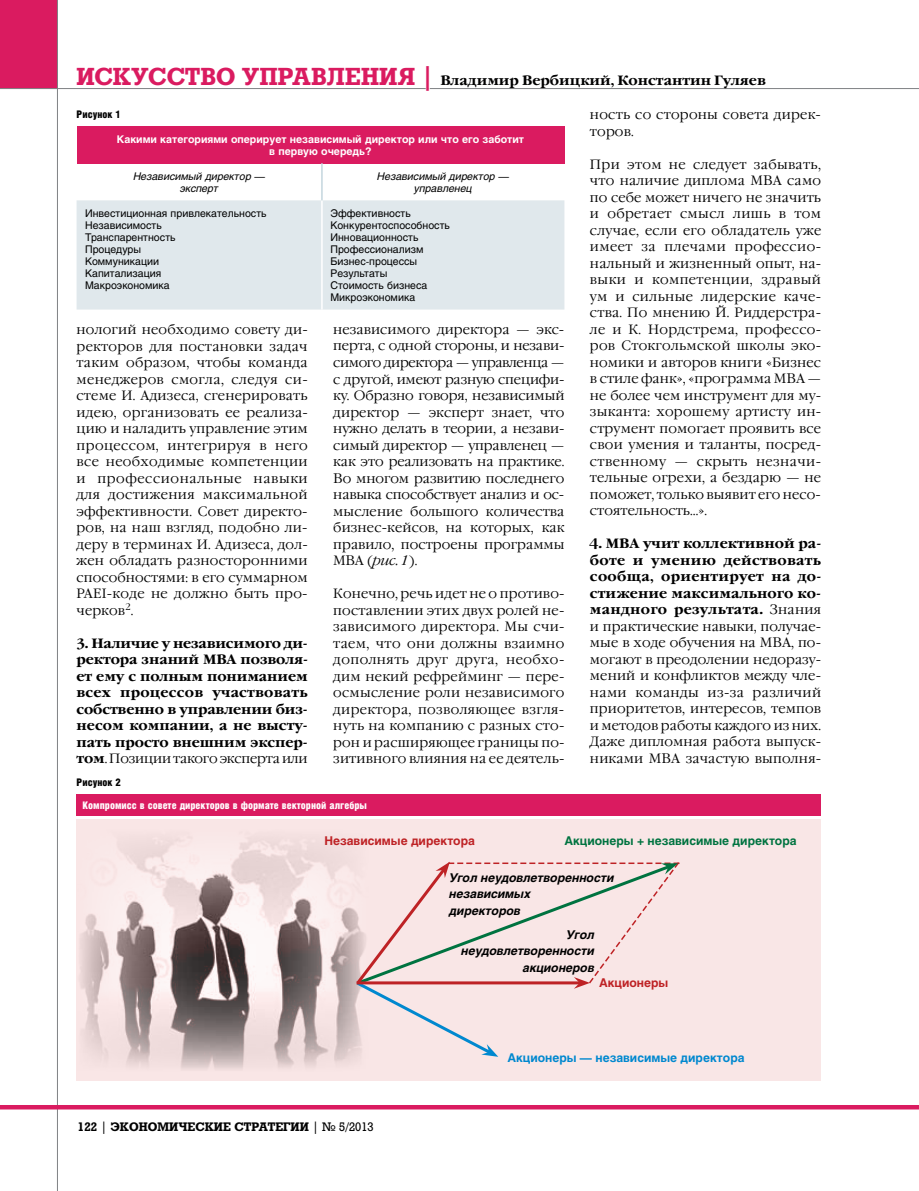
<style>
.page{position:relative;width:919px;height:1191px;background:#fff}
.page>*{position:absolute;margin:0;border:0;box-sizing:border-box;transform-origin:0 0}
.t1{font:700 24px "Rodeo";letter-spacing:.01em;color:#da1b60}
.t2{font:300 13.5px/16.5px "Garamond C";letter-spacing:.015em;color:#000;text-align:justify}
.t3{font:700 13.5px/16.5px "Garamond C";color:#000;text-align:justify}
.t4{font:italic 700 12px/16.5px "Helios";color:#000;text-align:right}
.t5{font:700 12px "Rodeo";color:#000}
.t6{font:700 12px "Helios";color:#0088cf}
.t7{font:700 12px "Helios";color:#007340}
.t8{font:700 12px "Helios";color:#be2225}
.t9{font:10.5px/12px "Helios";color:#000}
.t10{font:700 10.5px/12px "Helios";color:#fff;text-align:center}
.t11{font:italic 10.5px/12px "Helios";color:#000;text-align:center}
.t12{font:900 10.5px "Helios Cond";color:#fff}
.t13{font:900 10.5px "Helios Cond";color:#000}
.s1{font-family:"Rodeo";font-size:24px;color:#da1b60}
.s2{font-weight:300}
.s3{font-style:italic}
.s4{font-weight:700}
.s5{font-weight:400}
</style>
<div class="page">
<div style="left:0;top:0;width:58px;height:89px;background:#da1b60"></div>
<hr style="left:57px;top:0;width:1px;height:1191px;background:#808285">
<hr style="left:0;top:88px;width:918px;height:1px;background:#808285">
<hr style="left:0;top:1105px;width:918px;height:4px;background:#da1b60">
<div style="left:77px;top:819px;width:744px;height:261px;background:#f9e6e6"></div>
<div style="left:77px;top:126px;width:487px;height:37px;background:#da1b60"></div>
<div style="left:77px;top:200px;width:487px;height:109px;background:#e0e8ec"></div>
<hr style="left:321px;top:200px;width:1px;height:109px;background:#fff">
<hr style="left:321px;top:163px;width:1px;height:37px;background:#c4d6de">
<img style="left:80px;top:839px;width:278px;height:230px">
<svg style="left:354px;top:861px;width:326px;height:195px"></svg>
<div style="left:77px;top:794px;width:744px;height:21px;background:#da1b60"></div>
<h1 class="t1" style="left:77px;top:62px;width:37px">Искусство</h1>
<h1 class="t1" style="left:242px;top:62px;width:53px">управ</h1>
<h1 class="t1" style="left:327px;top:62px;width:37px">лени</h1>
<p class="t3" style="left:398px;top:73px;width:369px"><span class="s1">я |</span> Владимир Вербицкий, Константин Гуляев</p>
<p class="t13" style="left:77px;top:109px;width:46px">Рисунок 1</p>
<p class="t10" style="left:117px;top:133px;width:409px">Какими категориями оперирует независимый директор или что его заботит в первую очередь?</p>
<p class="t11" style="left:133px;top:170px;width:133px">Независимый директор — эксперт</p>
<p class="t11" style="left:377px;top:170px;width:133px">Независимый директор — управленец</p>
<p class="t9" style="left:85px;top:207px;width:183px">Инвестиционная привлекательность<br>Независимость<br>Транспарентность<br>Процедуры<br>Коммуникации<br>Капитализация<br>Макроэкономика</p>
<p class="t9" style="left:330px;top:207px;width:121px">Эффективность<br>Конкурентоспособность<br>Инновационность<br>Профессионализм<br>Бизнес-процессы<br>Результаты<br>Стоимость бизнеса<br>Микроэкономика</p>
<p class="t2" style="left:77px;top:321px;width:233px">нологий необходимо совету ди&shy;ректоров для постановки задач таким образом, чтобы команда менеджеров смогла, следуя си&shy;стеме И. Адизеса, сгенерировать идею, организовать ее реализа&shy;цию и наладить управление этим процессом, интегрируя в него все необходимые компетенции и профессиональные навыки для достижения максимальной эффективности. Совет директо&shy;ров, на наш взгляд, подобно ли&shy;деру в терминах И. Адизеса, дол&shy;жен обладать разносторонними способностями: в его суммарном PAEI-коде не должно быть про&shy;черков<sup>2</sup>.</p>
<p class="t3" style="left:77px;top:635px;width:233px">3. Наличие у независимого ди&shy;ректора знаний МВА позволя&shy;ет ему с полным пониманием всех процессов участвовать собственно в управлении биз&shy;несом компании, а не высту&shy;пать просто внешним экспер&shy;том<span class="s2">. Позиции такого эксперта или</span></p>
<p class="t13" style="left:77px;top:776px;width:46px">Рисунок 2</p>
<p class="t2" style="left:333px;top:321px;width:233px">независимого директора — экс&shy;перта, с одной стороны, и незави&shy;симого директора — управленца — с другой, имеют разную специфи&shy;ку. Образно говоря, независимый директор — эксперт знает, что нужно делать в теории, а незави&shy;симый директор — управленец — как это реализовать на практике.<br>Во многом развитию последнего навыка способствует анализ и ос&shy;мысление большого количества бизнес-кейсов, на которых, как правило, построены программы МВА (<span class="s3">рис. 1</span>).</p>
<p class="t2" style="left:333px;top:585px;width:233px">Конечно, речь идет не о противо&shy;поставлении этих двух ролей не&shy;зависимого директора. Мы счи&shy;таем, что они должны взаимно дополнять друг друга, необхо&shy;дим некий рефрейминг — пере&shy;осмысление роли независимого директора, позволяющее взгля&shy;нуть на компанию с разных сто&shy;рон и расширяющее границы по&shy;зитивного влияния на ее деятель-</p>
<p class="t12" style="left:83px;top:799px;width:286px">Компромисс в совете директоров в формате векторной алгебры</p>
<p class="t2" style="left:590px;top:107px;width:232px">ность со стороны совета дирек&shy;торов.</p>
<p class="t2" style="left:590px;top:156px;width:233px">При этом не следует забывать, что наличие диплома МВА само по себе может ничего не значить и обретает смысл лишь в том случае, если его обладатель уже имеет за плечами профессио&shy;нальный и жизненный опыт, на&shy;выки и компетенции, здравый ум и сильные лидерские каче&shy;ства. По мнению Й. Риддерстра&shy;ле и К. Нордстрема, профессо&shy;ров Стокгольмской школы эко&shy;номики и авторов книги «Бизнес в стиле фанк», «программа MBA — не более чем инструмент для му&shy;зыканта: хорошему артисту ин&shy;струмент помогает проявить все свои умения и таланты, посред&shy;ственному — скрыть незначи&shy;тельные огрехи, а бездарю — не поможет, только выявит его несо&shy;стоятельность…».</p>
<p class="t2" style="left:590px;top:536px;width:233px"><span class="s4">4. МВА учит коллективной ра&shy;боте и умению действовать сообща, ориентирует на до&shy;стижение максимального ко&shy;мандного результата.</span> Знания и практические навыки, получае&shy;мые в ходе обучения на МВА, по&shy;могают в преодолении недоразу&shy;мений и конфликтов между чле&shy;нами команды из-за различий приоритетов, интересов, темпов и методов работы каждого из них.<br>Даже дипломная работа выпуск&shy;никами МВА зачастую выполня-</p>
<p class="t8" style="left:324px;top:833px;width:152px">Независимые директора</p>
<p class="t7" style="left:564px;top:833px;width:234px">Акционеры + независимые директора</p>
<p class="t4" style="left:449px;top:869px;width:166px;text-align:left">Угол неудовлетворенности независимых<br>директоров</p>
<p class="t4" style="left:461px;top:926px;width:135px">Угол неудовлетворенности акционеров</p>
<p class="t8" style="left:599px;top:976px;width:71px">Акционеры</p>
<p class="t5" style="left:78px;top:1119px;width:297px">122 <span class="s5">|</span> ЭКОНОМИЧЕСКИЕ СТРАТЕГИИ <span class="s5">| № 5/2013</span></p>
<p class="t6" style="left:507px;top:1051px;width:239px">Акционеры — независимые директора</p>
</div>
